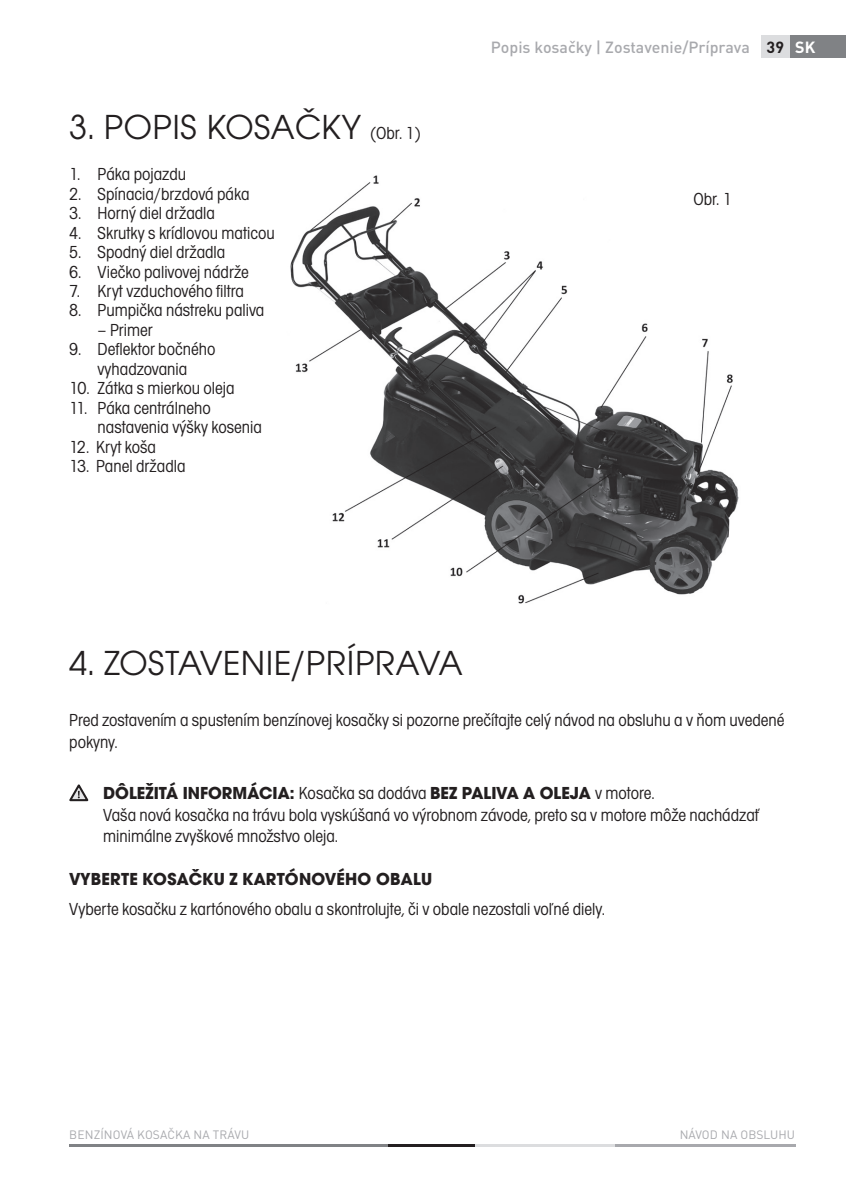
<style>
.page{position:relative;width:846px;height:1192px;background:#fff}
.page>*{position:absolute;margin:0;border:0;box-sizing:border-box;transform-origin:0 0}
.t1{font:36px "Avant Gar Got Itc TOT Boo";letter-spacing:.015em;color:#231f20}
.t2{font:18px/19.4px "Avant Gar Got Itc TOT Boo Con";color:#231f20}
.t3{font:700 18px "Avant Gar Got Itc TOT";color:#231f20}
.t4{font:500 16px "DIN Pro";color:#a8a9ad}
.t5{font:700 16px "DIN Pro";color:#fff}
.t6{font:12px "DIN Pro";letter-spacing:.01em;color:#a8a9ad}
.s1{font-family:"Avant Gar Got Itc TOT Boo Con";font-size:18px}
.s2{font-weight:700;color:#231f20}
.s3{font-family:"Avant Gar Got Itc TOT Boo Con";font-weight:400}
</style>
<div class="page">
<hr style="left:614px;top:1144px;width:181px;height:2px;background:#a8a9ad">
<hr style="left:475px;top:1144px;width:139px;height:2px;background:#dcdddf">
<hr style="left:69px;top:1144px;width:319px;height:2px;background:#808285">
<hr style="left:388px;top:1144px;width:87px;height:2px;background:#231f20">
<div style="left:789px;top:35px;width:57px;height:23px;background:#808285"></div>
<div style="left:761px;top:35px;width:28px;height:23px;background:#dcdddf"></div>
<img style="left:290px;top:175px;width:449px;height:429px">
<svg style="left:69px;top:784px;width:19px;height:17px"></svg>
<h1 class="t1" style="left:69px;top:106px;width:353px">3. POPIS KOSAČKY <span class="s1">(Obr. 1)</span></h1>
<p class="t2" style="left:69px;top:165px;width:118px">1. Páka pojazdu</p>
<p class="t2" style="left:69px;top:184px;width:182px">2. Spínacia/brzdová páka</p>
<p class="t2" style="left:69px;top:204px;width:147px">3. Horný diel držadla</p>
<p class="t2" style="left:69px;top:223px;width:207px">4. Skrutky s krídlovou maticou</p>
<p class="t2" style="left:69px;top:243px;width:158px">5. Spodný diel držadla</p>
<p class="t2" style="left:69px;top:262px;width:181px">6. Viečko palivovej nádrže</p>
<p class="t2" style="left:69px;top:281px;width:176px">7. Kryt vzduchového filtra</p>
<p class="t2" style="left:69px;top:301px;width:197px">8. Pumpička nástreku paliva</p>
<p class="t2" style="left:98px;top:320px;width:57px">– Primer</p>
<p class="t2" style="left:69px;top:340px;width:148px;text-align:center">9. Deflektor bočného vyhadzovania</p>
<p class="t2" style="left:69px;top:379px;width:167px">10. Zátka s mierkou oleja</p>
<p class="t2" style="left:98px;top:398px;width:166px;text-indent:-28px">11. Páka centrálneho nastavenia výšky kosenia</p>
<p class="t2" style="left:69px;top:437px;width:88px">12. Kryt koša</p>
<p class="t2" style="left:69px;top:456px;width:118px">13. Panel držadla</p>
<p class="t4" style="left:491px;top:36px;width:294px">Popis kosačky | Zostavenie/Príprava <span class="s2">39</span></p>
<p class="t5" style="left:795px;top:36px;width:22px">SK</p>
<p class="t2" style="left:693px;top:190px;width:40px">Obr. 1</p>
<h1 class="t1" style="left:69px;top:642px;width:395px">4. ZOSTAVENIE/PRÍPRAVA</h1>
<p class="t2" style="left:69px;top:709px;width:717px;line-height:21.6px">Pred zostavením a spustením benzínovej kosačky si pozorne prečítajte celý návod na obsluhu a v ňom uvedené pokyny.</p>
<p class="t3" style="left:103px;top:782px;width:553px">DÔLEŽITÁ INFORMÁCIA: <span class="s3">Kosačka sa dodáva</span> BEZ PALIVA A OLEJA <span class="s3">v motore.</span></p>
<p class="t2" style="left:103px;top:804px;width:658px;line-height:21.6px">Vaša nová kosačka na trávu bola vyskúšaná vo výrobnom závode, preto sa v motore môže nachádzať minimálne zvyškové množstvo oleja.</p>
<p class="t3" style="left:69px;top:867px;width:364px">VYBERTE KOSAČKU Z KARTÓNOVÉHO OBALU</p>
<p class="t2" style="left:69px;top:899px;width:537px">Vyberte kosačku z kartónového obalu a skontrolujte, či v obale nezostali voľné diely.</p>
<p class="t6" style="left:69px;top:1124px;width:181px">BENZÍNOVÁ KOSAČKA NA TRÁVU</p>
<p class="t6" style="left:679px;top:1124px;width:117px">NÁVOD NA OBSLUHU</p>
</div>
